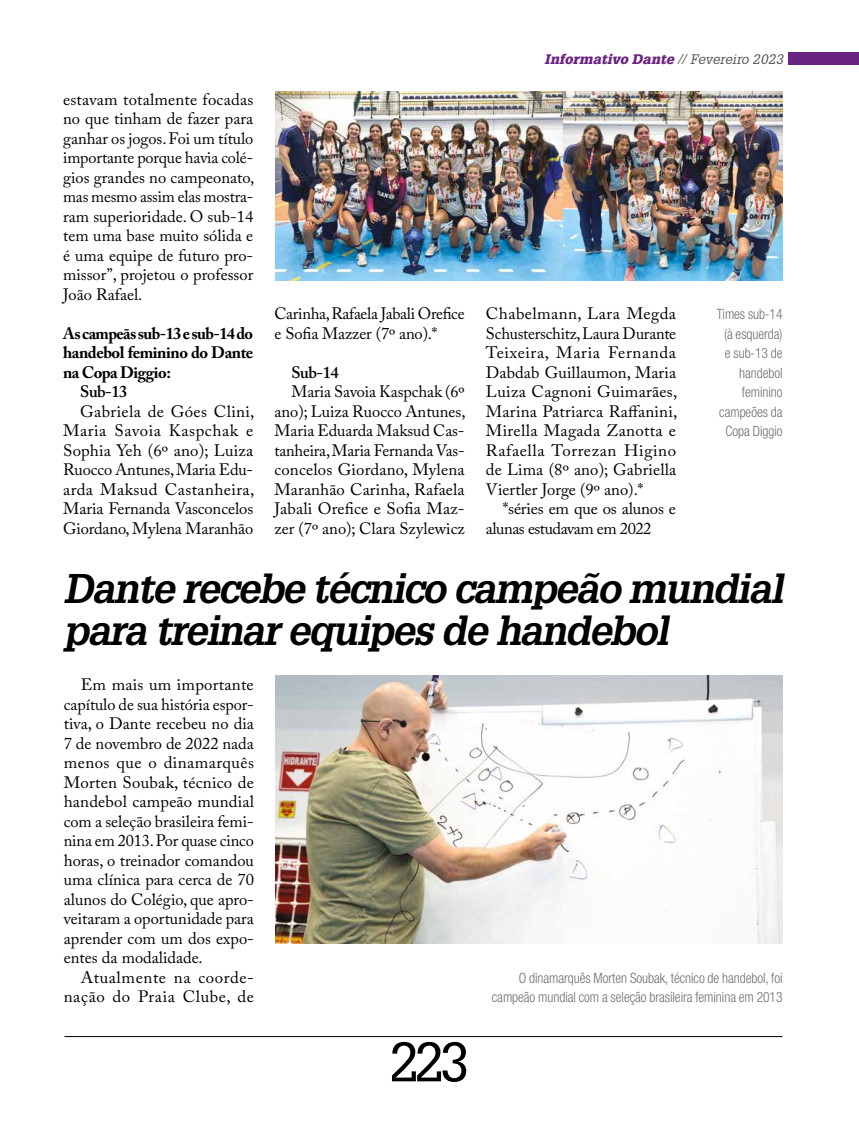
<style>
.page{position:relative;width:859px;height:1132px;background:#fff}
.page>*{position:absolute;margin:0;border:0;box-sizing:border-box;transform-origin:0 0}
.t1{font:54px "Glypha LT Std";color:#000}
.t2{font:italic 700 40.5px/42px "Glypha LT Std";letter-spacing:-.04em;color:#000}
.t3{font:16.5px/19.5px "Adobe Caslon Pro";color:#000;text-align:justify}
.t4{font:700 16.5px/19.5px "Adobe Caslon Pro";letter-spacing:-.03em;color:#000;text-align:justify}
.t5{font:16.5px/19.5px "Adobe Caslon Pro";letter-spacing:-.02em;color:#000}
.t6{font:16.5px/19.5px "Adobe Caslon Pro";letter-spacing:-.03em;color:#000}
.t7{font:16.5px/19.5px "Adobe Caslon Pro";letter-spacing:.035em;color:#000;text-align:right}
.t8{font:600 16.5px "Adobe Caslon Pro";letter-spacing:-.03em;color:#000}
.t9{font:300 condensed 14.25px/19.5px "Helvetica Neue LT Std";letter-spacing:-.005em;color:#706f6f;text-align:right;scale:.95 1}
.t10{font:italic 900 13.5px "Glypha LT Std";letter-spacing:.01em;color:#6a2383}
.s1{font-weight:400;color:#575756}
</style>
<div class="page">
<hr style="left:64px;top:1035px;width:718px;height:1px;background:#000">
<div style="left:788px;top:52px;width:71px;height:13px;background:#6a2383"></div>
<img style="left:275px;top:91px;width:507px;height:189px">
<img style="left:275px;top:675px;width:507px;height:268px">
<p class="t10" style="left:545px;top:51px;width:240px">Informativo Dante <span class="s1">// Fevereiro 2023</span></p>
<p class="t3" style="left:63px;top:89px;width:193px">estavam totalmente focadas no que tinham de fazer para ganhar os jogos. Foi um título importante porque havia colé&shy;gios grandes no campeonato, mas mesmo assim elas mostra&shy;ram superioridade. O sub-14 tem uma base muito sólida e é uma equipe de futuro pro&shy;missor”, projetou o professor João Rafael.</p>
<p class="t4" style="left:63px;top:323px;width:192px">As campeãs sub-13 e sub-14 do handebol feminino do Dante na Copa Diggio:</p>
<p class="t8" style="left:80px;top:382px;width:49px">Sub-13</p>
<p class="t3" style="left:63px;top:401px;width:193px;text-indent:17px">Gabriela de Góes Clini, Maria Savoia Kaspchak e Sophia Yeh (6º ano); Luiza Ruocco Antunes, Maria Edu&shy;arda Maksud Castanheira, Maria Fernanda Vasconcelos Giordano, Mylena Maranhão</p>
<p class="t3" style="left:486px;top:304px;width:193px">Chabelmann, Lara Megda Schusterschitz, Laura Durante Teixeira, Maria Fernanda Dabdab Guillaumon, Maria Luiza Cagnoni Guimarães, Marina Patriarca Raffanini, Mirella Magada Zanotta e Rafaella Torrezan Higino de Lima (8º ano); Gabriella Viertler Jorge (9º ano).*</p>
<p class="t6" style="left:486px;top:499px;width:192px;text-indent:17px">*séries em que os alunos e alunas estudavam em 2022</p>
<h2 class="t2" style="left:63px;top:567px;width:722px">Dante recebe técnico campeão mundial para treinar equipes de handebol</h2>
<p class="t3" style="left:64px;top:674px;width:192px;text-indent:17px">Em mais um importante capítulo de sua história espor&shy;tiva, o Dante recebeu no dia 7 de novembro de 2022 nada menos que o dinamarquês Morten Soubak, técnico de handebol campeão mundial com a seleção brasileira femi&shy;nina em 2013. Por quase cinco horas, o treinador comandou uma clínica para cerca de 70 alunos do Colégio, que apro&shy;veitaram a oportunidade para aprender com um dos expo&shy;entes da modalidade.</p>
<p class="t7" style="left:64px;top:967px;width:192px">Atualmente na coorde&shy;nação do Praia Clube, de</p>
<p class="t5" style="left:274px;top:304px;width:192px">Carinha, Rafaela Jabali Orefice e Sofia Mazzer (7º ano).*</p>
<p class="t8" style="left:291px;top:362px;width:49px">Sub-14</p>
<p class="t3" style="left:274px;top:382px;width:193px;text-indent:17px">Maria Savoia Kaspchak (6º ano); Luiza Ruocco Antunes, Maria Eduarda Maksud Cas&shy;tanheira, Maria Fernanda Vas&shy;concelos Giordano, Mylena Maranhão Carinha, Rafaela Jabali Orefice e Sofia Maz&shy;zer (7º ano); Clara Szylewicz</p>
<p class="t9" style="left:717px;top:304px;width:71px">Times sub-14 (à esquerda) e sub-13 de handebol feminino campeões da<br>Copa Diggio</p>
<p class="t9" style="left:492px;top:967px;width:307px">O dinamarquês Morten Soubak, técnico de handebol, foi campeão mundial com a seleção brasileira feminina em 2013</p>
<h1 class="t1" style="left:389px;top:1029px;width:82px">223</h1>
</div>
